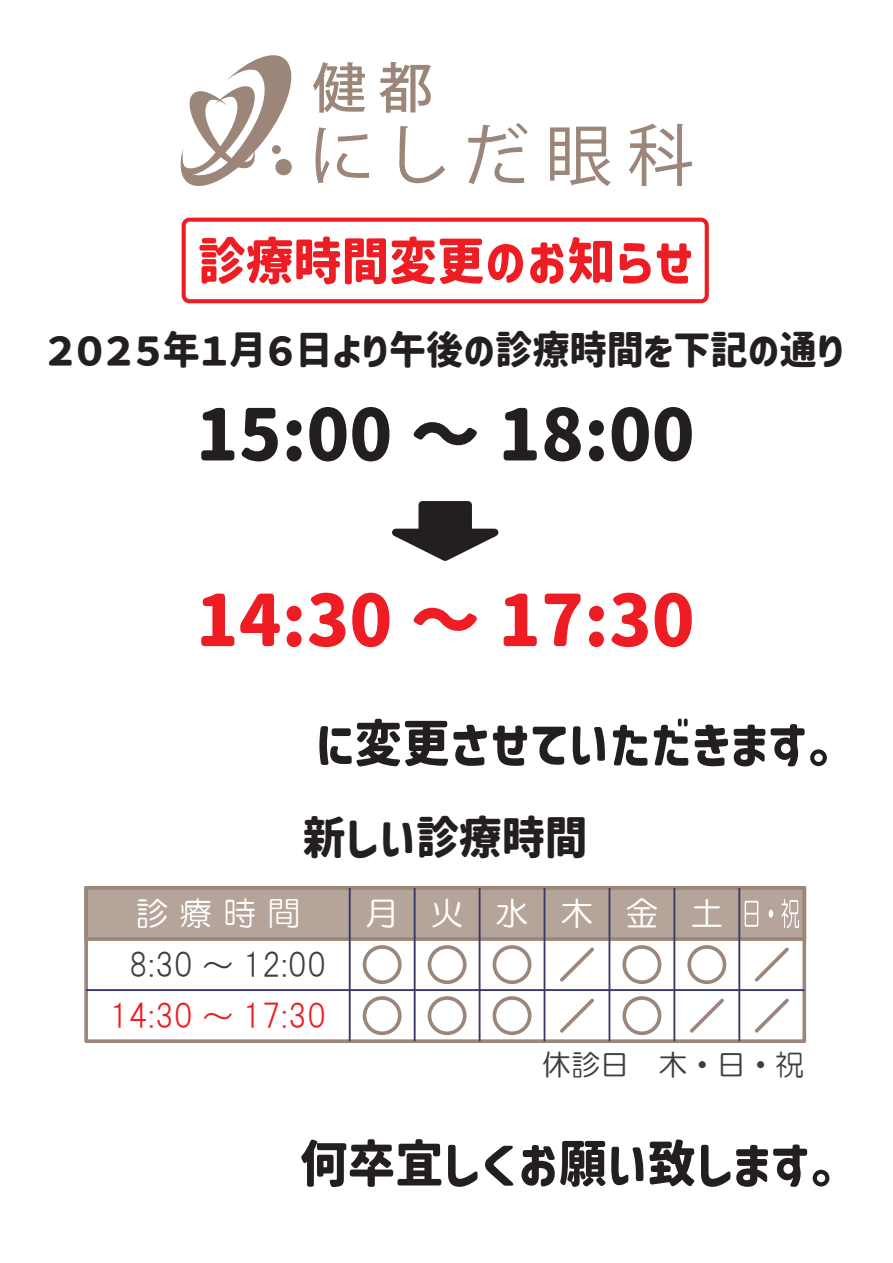
<style>
.page{position:relative;width:893px;height:1263px;background:#fff}
.page>*{position:absolute;margin:0;border:0;box-sizing:border-box;transform-origin:0 0}
.t1{font:70.5px "Corporate Logo Rounded Bold ver 3";color:#231f20}
.t2{font:70.5px "Corporate Logo Rounded Bold ver 3";color:#ee1d23}
.t3{font:50.25px "Corporate Logo Rounded Bold ver 3";color:#231f20}
.t4{font:45px "Corporate Logo Rounded Bold ver 3";color:#231f20}
.t5{font:39px "Corporate Logo Rounded Bold ver 3";color:#231f20}
.t6{font:33px "HGP Gothic M";color:#ee1d23}
.t7{font:33px "HGP Gothic M";color:#3e3e3f}
.t8{font:33px "HG Maru Gothic MPRO";letter-spacing:.965em;color:#fff}
.t9{font:29.1px "HG Maru Gothic MPRO";color:#3e3e3f}
</style>
<div class="page">
<svg style="left:199px;top:236px;width:324px;height:48px"></svg>
<svg style="left:530px;top:237px;width:82px;height:47px"></svg>
<svg style="left:620px;top:243px;width:31px;height:41px"></svg>
<svg style="left:657px;top:243px;width:34px;height:41px"></svg>
<div style="left:182px;top:218px;width:527px;height:85px;border:4px solid #ee1d23;border-radius:6px"></div>
<svg style="left:392px;top:528px;width:107px;height:33px"></svg>
<div style="left:422px;top:505px;width:46px;height:38px;background:#231f20"></div>
<div style="left:418px;top:501px;width:54px;height:46px;border:8px solid #231f20"></div>
<svg style="left:180px;top:55px;width:112px;height:131px"></svg>
<div style="left:272px;top:145px;width:9px;height:9px;background:#9b8679;border-radius:50%"></div>
<div style="left:275px;top:159px;width:17px;height:16px;background:#9b8679;border-radius:50%"></div>
<svg style="left:316px;top:127px;width:13px;height:56px"></svg>
<svg style="left:337px;top:153px;width:32px;height:25px"></svg>
<svg style="left:338px;top:134px;width:30px;height:7px"></svg>
<svg style="left:399px;top:126px;width:46px;height:57px"></svg>
<svg style="left:468px;top:123px;width:60px;height:61px"></svg>
<svg style="left:550px;top:127px;width:61px;height:59px"></svg>
<svg style="left:629px;top:124px;width:63px;height:62px"></svg>
<svg style="left:313px;top:62px;width:52px;height:51px"></svg>
<svg style="left:379px;top:62px;width:52px;height:51px"></svg>
<div style="left:84px;top:886px;width:722px;height:157px;border:4px solid #9b8679"></div>
<div style="left:86px;top:888px;width:718px;height:51px;background:#b5a499"></div>
<div style="left:84px;top:886px;width:722px;height:55px;border:4px solid #9b8679"></div>
<div style="left:363px;top:945px;width:39px;height:39px;border:4px solid #9b8679;border-radius:50%"></div>
<div style="left:428px;top:945px;width:39px;height:39px;border:4px solid #9b8679;border-radius:50%"></div>
<div style="left:493px;top:945px;width:38px;height:39px;border:4px solid #9b8679;border-radius:50%"></div>
<div style="left:622px;top:945px;width:39px;height:39px;border:4px solid #9b8679;border-radius:50%"></div>
<div style="left:687px;top:945px;width:39px;height:39px;border:4px solid #9b8679;border-radius:50%"></div>
<svg style="left:754px;top:947px;width:35px;height:35px"></svg>
<svg style="left:754px;top:998px;width:35px;height:35px"></svg>
<svg style="left:690px;top:998px;width:34px;height:35px"></svg>
<svg style="left:560px;top:998px;width:34px;height:35px"></svg>
<svg style="left:560px;top:947px;width:34px;height:35px"></svg>
<hr style="left:86px;top:989px;width:718px;height:2px;background:#3b3867">
<div style="left:363px;top:996px;width:39px;height:39px;border:4px solid #9b8679;border-radius:50%"></div>
<div style="left:428px;top:996px;width:39px;height:39px;border:4px solid #9b8679;border-radius:50%"></div>
<div style="left:493px;top:996px;width:38px;height:39px;border:4px solid #9b8679;border-radius:50%"></div>
<div style="left:622px;top:996px;width:39px;height:39px;border:4px solid #9b8679;border-radius:50%"></div>
<hr style="left:349px;top:888px;width:2px;height:153px;background:#3b3867">
<hr style="left:414px;top:888px;width:2px;height:153px;background:#3b3867">
<hr style="left:479px;top:888px;width:1px;height:153px;background:#3b3867">
<hr style="left:544px;top:888px;width:1px;height:153px;background:#3b3867">
<hr style="left:609px;top:888px;width:1px;height:153px;background:#3b3867">
<hr style="left:673px;top:888px;width:2px;height:153px;background:#3b3867">
<hr style="left:738px;top:888px;width:2px;height:153px;background:#3b3867">
<svg style="left:745px;top:901px;width:13px;height:26px"></svg>
<svg style="left:769px;top:910px;width:4px;height:8px"></svg>
<svg style="left:781px;top:899px;width:18px;height:29px"></svg>
<p class="t5" style="left:46px;top:323px;width:800px">２０２５年１月６日より午後の診療時間を下記の通り</p>
<h1 class="t1" style="left:196px;top:383px;width:500px">15:00 ～ 18:00</h1>
<h1 class="t2" style="left:196px;top:569px;width:500px">14:30 ～ 17:30</h1>
<p class="t3" style="left:316px;top:709px;width:530px">に変更させていただきます。</p>
<p class="t4" style="left:303px;top:807px;width:286px">新しい診療時間</p>
<p class="t8" style="left:135px;top:897px;width:166px">診 療 時 間</p>
<p class="t8" style="left:366px;top:897px;width:359px">月火水木金土</p>
<p class="t7" style="left:129px;top:948px;width:199px">8:30 ～ 12:00</p>
<p class="t6" style="left:110px;top:999px;width:218px">14:30 ～ 17:30</p>
<p class="t9" style="left:542px;top:1050px;width:264px">休診日　木・日・祝</p>
<p class="t3" style="left:300px;top:1129px;width:549px">何卒宜しくお願い致します。</p>
</div>
